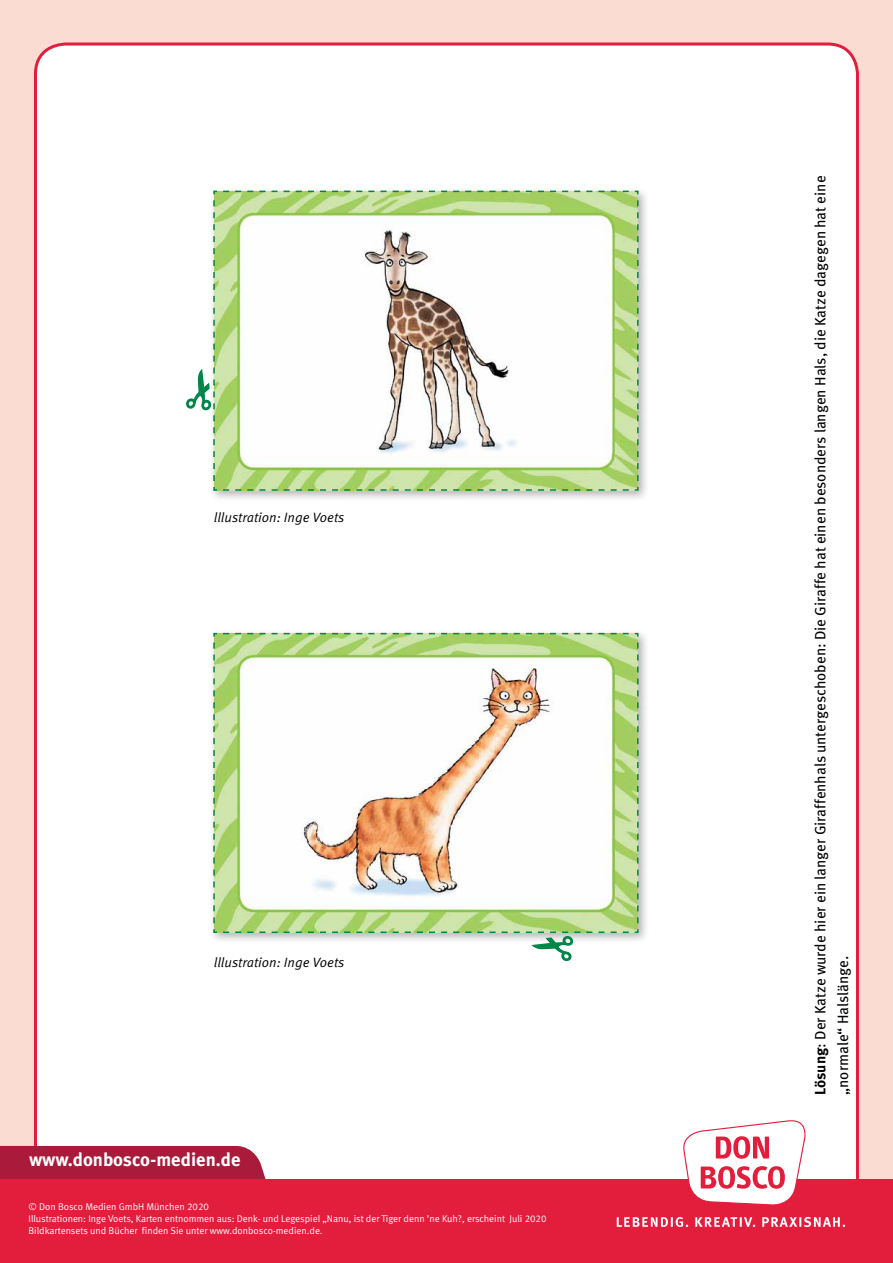
<style>
.page{position:relative;width:893px;height:1263px;background:#fadcd3}
.page>*{position:absolute;margin:0;border:0;box-sizing:border-box;transform-origin:0 0}
.t1{font:700 18.75px "Meta Plus";color:#fff}
.t2{font:15px/22.5px "Meta OT";color:#000}
.t3{font:13.5px "Meta OT Norm Ita";color:#000}
.t4{font:9.75px/11.7px "Meta Normal LF";color:#fff}
.s1{font-weight:700}
</style>
<div class="page">
<div style="left:36px;top:44px;width:821px;height:1179px;background:#fff;border-radius:30px"></div>
<div style="left:0;top:1146px;width:266px;height:33px;background:#aa1b3b"></div>
<div style="left:0;top:1179px;width:893px;height:84px;background:#e31d3c"></div>
<svg style="left:683px;top:1120px;width:123px;height:85px"></svg>
<svg style="left:617px;top:1217px;width:228px;height:10px"></svg>
<div style="left:209px;top:186px;width:441px;height:316px;background:#000;opacity:.3"></div>
<svg style="left:213px;top:190px;width:426px;height:301px"></svg>
<div style="left:209px;top:628px;width:441px;height:316px;background:#000;opacity:.3"></div>
<svg style="left:213px;top:632px;width:426px;height:302px"></svg>
<svg style="left:186px;top:200px;width:29px;height:284px"></svg>
<svg style="left:223px;top:931px;width:409px;height:31px"></svg>
<h3 class="t3" style="left:214px;top:509px;width:132px">lllustration: Inge Voets</h3>
<h3 class="t3" style="left:214px;top:954px;width:132px">lllustration: Inge Voets</h3>
<h1 class="t1" style="left:29px;top:1148px;width:213px">www.donbosco-medien.de</h1>
<p class="t4" style="left:28px;top:1201px;width:520px">© Don Bosco Medien GmbH München 2020<br>Illustrationen: Inge Voets, Karten entnommen aus: Denk- und Legespiel „Nanu, ist der Tiger dennʼ’ne Kuh?, erscheint Juli 2020<br>Bildkartensets und Bücher finden Sie unter www.donbosco-medien.de.</p>
<h2 class="t2" style="left:809px;top:1095px;width:921px;rotate:-90deg"><span class="s1">Lösung</span>: Der Katze wurde hier ein langer Giraffenhals untergeschoben: Die Giraffe hat einen besonders langen Hals, die Katze dagegen hat eine „normale“ Halslänge.</h2>
</div>
